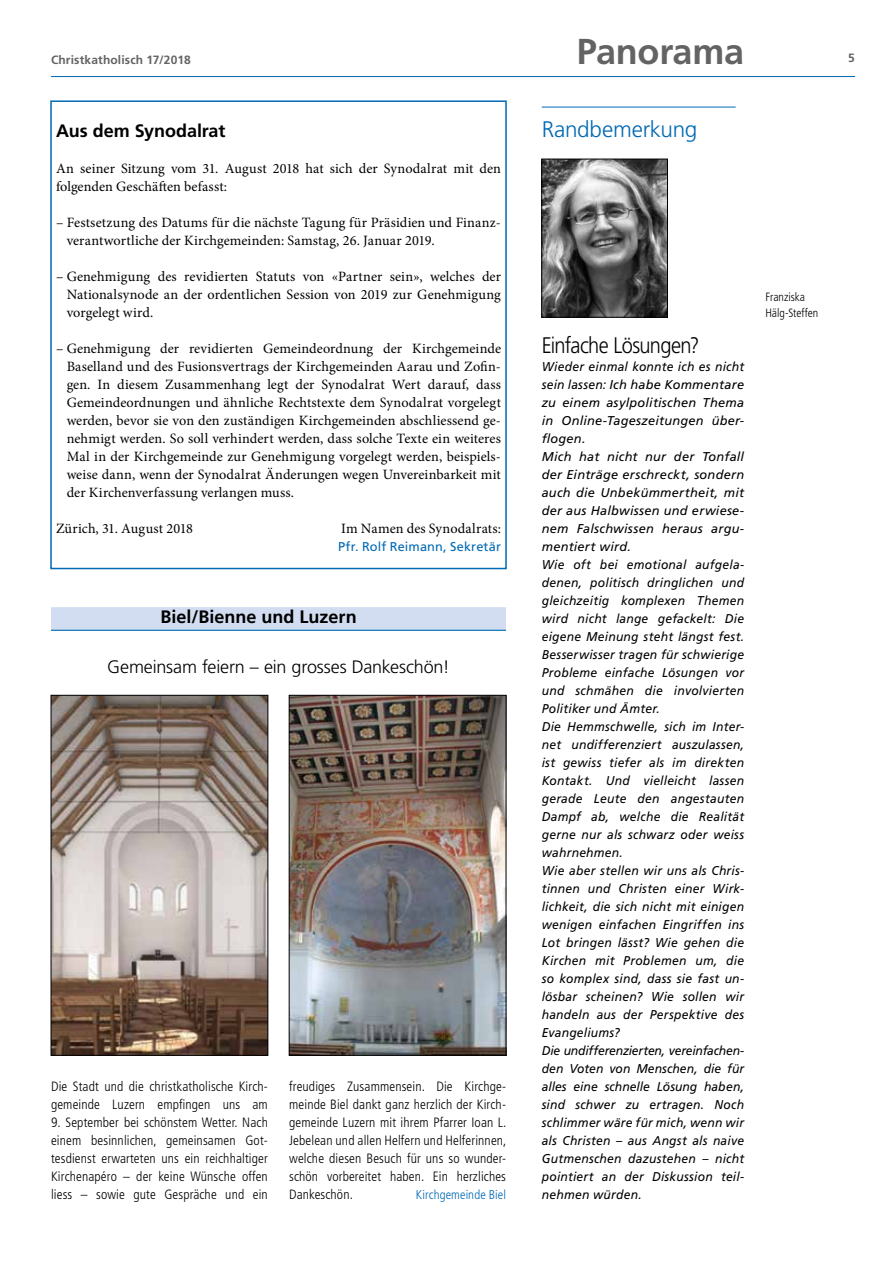
<style>
.page{position:relative;width:893px;height:1263px;background:#fff}
.page>*{position:absolute;margin:0;border:0;box-sizing:border-box;transform-origin:0 0}
.t1{font:700 36px "Frutiger LT Std";letter-spacing:-.005em;color:#646363}
.t2{font:300 22.5px "Frutiger LT Std";letter-spacing:-.035em;color:#000;scale:.89 1}
.t3{font:300 22.5px "Frutiger LT Std";letter-spacing:-.01em;color:#0069b4}
.t4{font:300 18px "Frutiger LT Std";letter-spacing:-.01em;color:#000}
.t5{font:700 18px "Frutiger LT Std";color:#000}
.t6{font:14.25px/18px "Minion Pro";letter-spacing:.005em;color:#000}
.t7{font:300 condensed 13.5px/18px "Frutiger LT Std";letter-spacing:.01em;color:#000;text-align:justify}
.t8{font:italic 12.75px/18px "Frutiger LT Std";letter-spacing:.02em;color:#000;scale:.95 1}
.t9{font:12.75px "Frutiger LT Std";letter-spacing:.01em;color:#0069b4}
.t10{font:300 condensed 12.75px "Frutiger LT Std";letter-spacing:.01em;color:#0069b4}
.t11{font:700 12px "Frutiger LT Std";letter-spacing:.015em;color:#646363}
.t12{font:300 condensed 12px/15.8px "Frutiger LT Std";letter-spacing:-.005em;color:#000}
</style>
<div class="page">
<hr style="left:51px;top:76px;width:804px;height:1px;background:#0069b4">
<div style="left:51px;top:607px;width:455px;height:23px;background:#d3ddf2"></div>
<hr style="left:51px;top:630px;width:455px;height:1px;background:#0069b4">
<hr style="left:542px;top:107px;width:194px;height:1px;background:#0069b4">
<img style="left:543px;top:161px;width:123px;height:155px">
<div style="left:541px;top:159px;width:127px;height:159px;border:1px solid #000"></div>
<img style="left:53px;top:697px;width:213px;height:357px">
<div style="left:51px;top:695px;width:217px;height:361px;border:1px solid #000"></div>
<img style="left:291px;top:697px;width:213px;height:357px">
<div style="left:289px;top:695px;width:217px;height:361px;border:1px solid #000"></div>
<div style="left:50px;top:100px;width:457px;height:469px;border:2px solid #0069b4"></div>
<p class="t11" style="left:51px;top:53px;width:141px">Christkatholisch 17/2018</p>
<h3 class="t5" style="left:56px;top:120px;width:171px">Aus dem Synodalrat</h3>
<p class="t6" style="left:56px;top:160px;width:446px">An seiner Sitzung vom 31. August 2018 hat sich der Synodalrat mit den folgenden Geschäften befasst:</p>
<p class="t6" style="left:67px;top:214px;width:436px;text-indent:-11px">– Festsetzung des Datums für die nächste Tagung für Präsidien und Finanz&shy;verantwortliche der Kirchgemeinden: Samstag, 26. Januar 2019.</p>
<p class="t6" style="left:67px;top:268px;width:436px;text-align:justify;text-indent:-11px">– Genehmigung des revidierten Statuts von «Partner sein», welches der Nationalsynode an der ordentlichen Session von 2019 zur Genehmigung vorgelegt wird.</p>
<p class="t6" style="left:67px;top:340px;width:436px;text-align:justify;text-indent:-11px">– Genehmigung der revidierten Gemeindeordnung der Kirchgemeinde Baselland und des Fusionsvertrags der Kirchgemeinden Aarau und Zofin&shy;gen. In diesem Zusammenhang legt der Synodalrat Wert darauf, dass Gemeindeordnungen und ähnliche Rechtstexte dem Synodalrat vorgelegt werden, bevor sie von den zuständigen Kirchgemeinden abschliessend ge&shy;nehmigt werden. So soll verhindert werden, dass solche Texte ein weiteres Mal in der Kirchgemeinde zur Genehmigung vorgelegt werden, beispiels&shy;weise dann, wenn der Synodalrat Änderungen wegen Unvereinbarkeit mit der Kirchenverfassung verlangen muss.</p>
<p class="t6" style="left:56px;top:520px;width:138px">Zürich, 31. August 2018</p>
<p class="t6" style="left:341px;top:520px;width:161px">Im Namen des Synodalrats:</p>
<p class="t9" style="left:338px;top:539px;width:164px">Pfr. Rolf Reimann, Sekretär</p>
<h3 class="t5" style="left:160px;top:606px;width:198px">Biel/Bienne und Luzern</h3>
<h3 class="t4" style="left:107px;top:656px;width:344px">Gemeinsam feiern – ein grosses Dankeschön!</h3>
<p class="t7" style="left:51px;top:1078px;width:218px">Die Stadt und die christkatholische Kirch&shy;gemeinde Luzern empfingen uns am</p>
<p class="t7" style="left:51px;top:1114px;width:218px">9. September bei schönstem Wetter. Nach einem besinnlichen, gemeinsamen Got&shy;tesdienst erwarteten uns ein reichhaltiger Kirchenapéro – der keine Wünsche offen liess – sowie gute Gespräche und ein</p>
<p class="t7" style="left:289px;top:1078px;width:219px">freudiges Zusammensein. Die Kirchge&shy;meinde Biel dankt ganz herzlich der Kirch&shy;gemeinde Luzern mit ihrem Pfarrer Ioan L.<br>Jebelean und allen Helfern und Helferinnen, welche diesen Besuch für uns so wunder&shy;schön vorbereitet haben. Ein herzliches Dankeschön.</p>
<p class="t10" style="left:416px;top:1188px;width:92px">Kirchgemeinde Biel</p>
<h1 class="t1" style="left:577px;top:30px;width:169px">Panorama</h1>
<h2 class="t3" style="left:542px;top:117px;width:157px">Randbemerkung</h2>
<p class="t11" style="left:848px;top:51px;width:8px">5</p>
<h2 class="t2" style="left:542px;top:333px;width:179px">Einfache Lösungen?</h2>
<p class="t8" style="left:542px;top:358px;width:215px">Wieder einmal konnte ich es nicht sein lassen: Ich habe Kommentare zu einem asylpolitischen Thema in Online-Tageszeitungen über&shy;flogen.<br>Mich hat nicht nur der Tonfall der Einträge erschreckt, sondern auch die Unbekümmertheit, mit der aus Halbwissen und erwiese&shy;nem Falschwissen heraus argu&shy;mentiert wird.<br>Wie oft bei emotional aufgela&shy;denen, politisch dringlichen und gleichzeitig komplexen Themen wird nicht lange gefackelt: Die eigene Meinung steht längst fest.<br>Besserwisser tragen für schwierige<br>Probleme einfache Lösungen vor und schmähen die involvierten<br>Politiker und Ämter.<br>Die Hemmschwelle, sich im Inter&shy;net undifferenziert auszulassen, ist gewiss tiefer als im direkten<br>Kontakt. Und vielleicht lassen gerade Leute den angestauten<br>Dampf ab, welche die Realität gerne nur als schwarz oder weiss wahrnehmen.<br>Wie aber stellen wir uns als Chris&shy;tinnen und Christen einer Wirk&shy;lichkeit, die sich nicht mit einigen wenigen einfachen Eingriffen ins<br>Lot bringen lässt? Wie gehen die<br>Kirchen mit Problemen um, die so komplex sind, dass sie fast un&shy;lösbar scheinen? Wie sollen wir handeln aus der Perspektive des<br>Evangeliums?<br>Die undifferenzierten, vereinfachen&shy;den Voten von Menschen, die für alles eine schnelle Lösung haben, sind schwer zu ertragen. Noch schlimmer wäre für mich, wenn wir als Christen – aus Angst als naive<br>Gutmenschen dazustehen – nicht pointiert an der Diskussion teil&shy;nehmen würden.</p>
<p class="t12" style="left:765px;top:290px;width:54px">Franziska<br>Hälg-Steffen</p>
</div>
